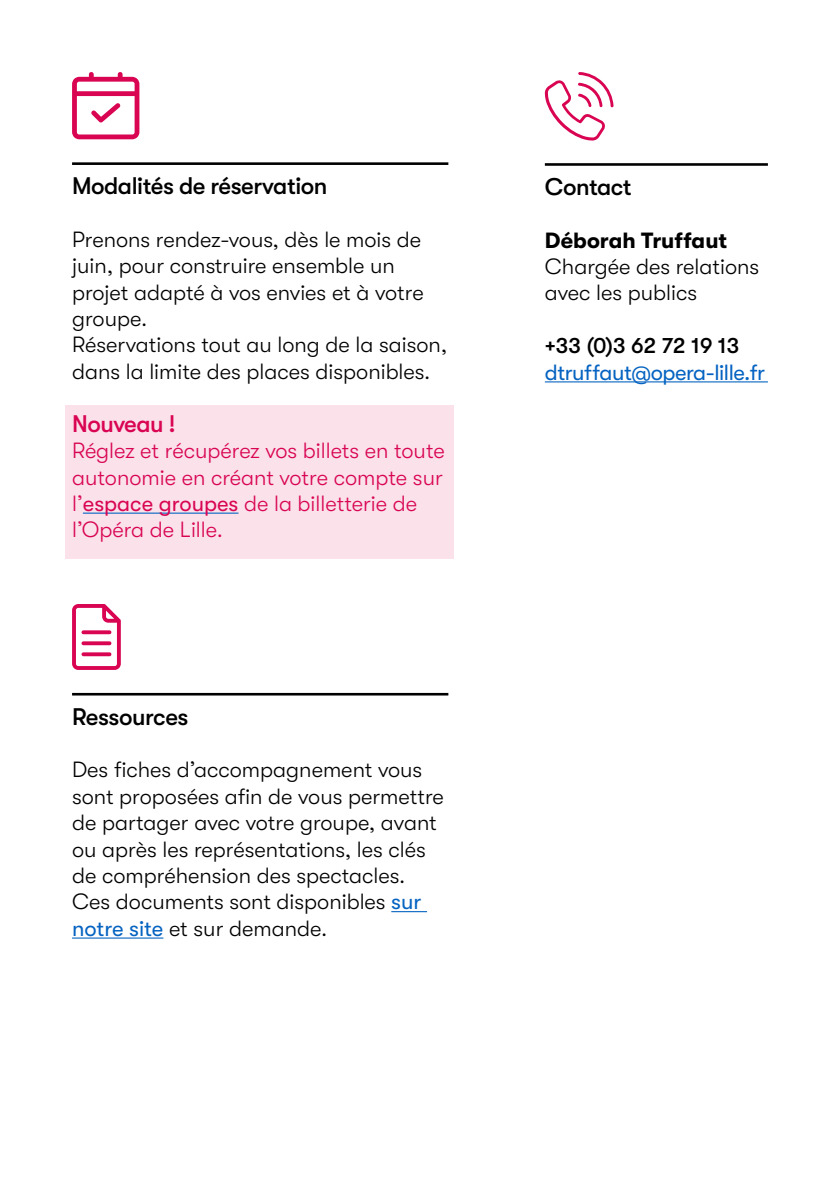
<style>
.page{position:relative;width:840px;height:1191px;background:#fff}
.page>*{position:absolute;margin:0;border:0;box-sizing:border-box;transform-origin:0 0}
.t1{font:500 24px "GT Walsheim";letter-spacing:-.02em;color:#000}
.t2{font:500 24px "GT Walsheim";letter-spacing:-.02em;color:#d90452}
.t3{font:300 22px/26.4px "GT Walsheim";color:#000}
.t4{font:300 22px/26.4px "GT Walsheim";color:#d90452}
.t5{font:22px "GT Walsheim";letter-spacing:-.02em;color:#0563c1}
.t6{font:700 22px "GT Walsheim";color:#000}
.t7{font:500 22px "GT Walsheim";color:#000}
.s1{font-weight:400}
.s2{font-weight:400;color:#0563c1}
</style>
<div class="page">
<div style="left:65px;top:405px;width:389px;height:153px;background:#fae1ea"></div>
<hr style="left:72px;top:162px;width:376px;height:3px;background:#000">
<hr style="left:83px;top:512px;width:155px;height:2px;background:#0563c1">
<hr style="left:72px;top:693px;width:376px;height:2px;background:#000">
<hr style="left:391px;top:911px;width:36px;height:1px;background:#0563c1">
<hr style="left:72px;top:937px;width:91px;height:1px;background:#0563c1">
<hr style="left:544px;top:163px;width:223px;height:3px;background:#000">
<hr style="left:544px;top:381px;width:223px;height:1px;background:#0563c1">
<svg style="left:72px;top:72px;width:67px;height:67px"></svg>
<svg style="left:72px;top:604px;width:49px;height:66px"></svg>
<svg style="left:544px;top:72px;width:69px;height:68px"></svg>
<p class="t1" style="left:72px;top:172px;width:257px">Modalités de réservation</p>
<p class="t3" style="left:72px;top:226px;width:376px">Prenons rendez-vous, dès le mois de juin, pour construire ensemble un projet adapté à vos envies et à votre groupe.<br>Réservations tout au long de la saison, dans la limite des places disponibles.</p>
<p class="t2" style="left:72px;top:410px;width:105px">Nouveau !</p>
<p class="t4" style="left:72px;top:437px;width:374px">Réglez et récupérez vos billets en toute autonomie en créant votre compte sur l’<span class="s1">espace groupes</span> de la billetterie de l’Opéra de Lille.</p>
<p class="t1" style="left:72px;top:703px;width:118px">Ressources</p>
<p class="t3" style="left:72px;top:757px;width:373px">Des fiches d’accompagnement vous sont proposées afin de vous permettre de partager avec votre groupe, avant ou après les représentations, les clés de compréhension des spectacles.<br>Ces documents sont disponibles <span class="s2">sur notre site</span> et sur demande.</p>
<p class="t1" style="left:544px;top:173px;width:88px">Contact</p>
<p class="t6" style="left:544px;top:228px;width:184px">Déborah Truffaut</p>
<p class="t3" style="left:544px;top:253px;width:216px">Chargée des relations avec les publics</p>
<p class="t7" style="left:544px;top:333px;width:196px">+33 (0)3 62 72 19 13</p>
<p class="t5" style="left:544px;top:360px;width:221px">dtruffaut@opera-lille.fr</p>
</div>
